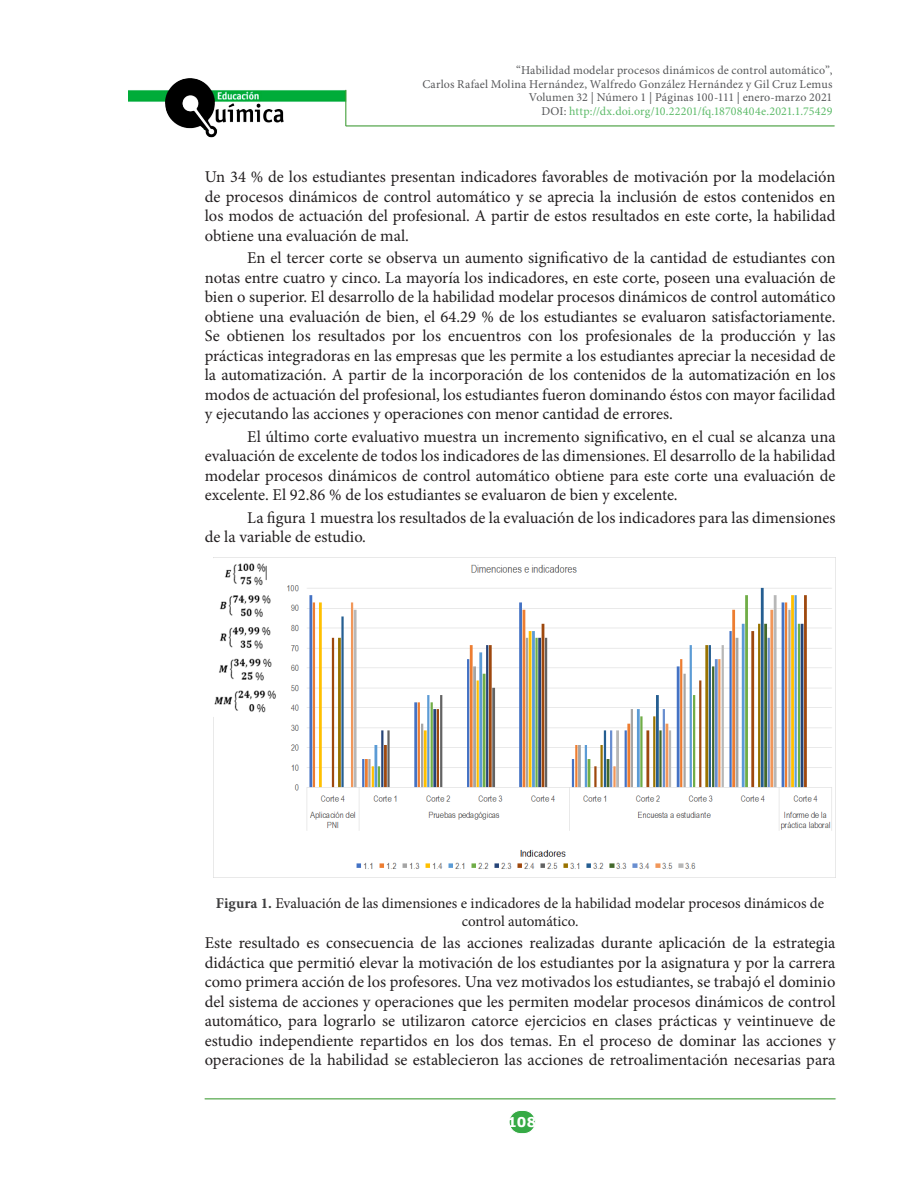
<style>
.page{position:relative;width:918px;height:1188px;background:#fff}
.page>*{position:absolute;margin:0;border:0;box-sizing:border-box;transform-origin:0 0}
.P-San{font:16.5px/19.5px "Minion Pro";color:#231f20;text-align:justify}
.P-SinSan{font:16.5px/19.5px "Minion Pro";color:#231f20;text-align:justify}
.PieImg{font:15px/18px "Minion Pro";color:#231f20;text-align:center}
.t1{font:700 13.5px "Verdana";color:#fff}
.t2{font:12px/13.5px "Minion Pro";letter-spacing:.01em;color:#57585a;text-align:right}
.s1{color:#5ebb6a}
.s2{font-weight:700;color:#3e3e3f}
</style>
<div class="page">
<img style="left:128px;top:78px;width:217px;height:59px">
<hr style="left:345px;top:125px;width:491px;height:2px;background:#8ac084">
<hr style="left:346px;top:126px;width:489px;height:1px;background:#3fa535">
<hr style="left:345px;top:89px;width:2px;height:38px;background:#231f20;opacity:.44">
<hr style="left:346px;top:90px;width:1px;height:36px;background:#3fa535">
<div style="left:509px;top:1110px;width:26px;height:24px;background:#36aa45;border-radius:12px"></div>
<div style="left:509px;top:1110px;width:27px;height:24px;border:1px solid #fff;border-radius:12px"></div>
<hr style="left:204px;top:1098px;width:632px;height:2px;background:#7cbb75">
<hr style="left:205px;top:1099px;width:631px;height:1px;background:#3fa535">
<img style="left:213px;top:557px;width:623px;height:321px">
<p class="t2" style="left:422px;top:63px;width:412px">“Habilidad modelar procesos dinámicos de control automático”,<br>Carlos Rafael Molina Hernández, Walfredo González Hernández y Gil Cruz Lemus Volumen 32 | Número 1 | Páginas 100-111 | enero-marzo 2021<br>DOI: <span class="s1">http://dx.doi.org/10.22201/fq.18708404e.2021.1.75429</span></p>
<p class="P-San" style="left:205px;top:167px;width:632px">Un 34 % de los estudiantes presentan indicadores favorables de motivación por la modelación de procesos dinámicos de control automático y se aprecia la inclusión de estos contenidos en los modos de actuación del profesional. A partir de estos resultados en este corte, la habilidad obtiene una evaluación de mal.</p>
<p class="P-San" style="left:205px;top:248px;width:632px;text-indent:43px">En el tercer corte se observa un aumento significativo de la cantidad de estudiantes con notas entre cuatro y cinco. La mayoría los indicadores, en este corte, poseen una evaluación de bien o superior. El desarrollo de la habilidad modelar procesos dinámicos de control automático obtiene una evaluación de bien, el 64.29 % de los estudiantes se evaluaron satisfactoriamente.<br>Se obtienen los resultados por los encuentros con los profesionales de la producción y las prácticas integradoras en las empresas que les permite a los estudiantes apreciar la necesidad de la automatización. A partir de la incorporación de los contenidos de la automatización en los modos de actuación del profesional, los estudiantes fueron dominando éstos con mayor facilidad y ejecutando las acciones y operaciones con menor cantidad de errores.</p>
<p class="P-San" style="left:205px;top:427px;width:632px;text-indent:43px">El último corte evaluativo muestra un incremento significativo, en el cual se alcanza una evaluación de excelente de todos los indicadores de las dimensiones. El desarrollo de la habilidad modelar procesos dinámicos de control automático obtiene para este corte una evaluación de excelente. El 92.86 % de los estudiantes se evaluaron de bien y excelente.</p>
<p class="P-San" style="left:205px;top:508px;width:632px;text-indent:43px">La figura 1 muestra los resultados de la evaluación de los indicadores para las dimensiones de la variable de estudio.</p>
<p class="PieImg" style="left:216px;top:894px;width:610px"><span class="s2">Figura 1.</span> Evaluación de las dimensiones e indicadores de la habilidad modelar procesos dinámicos de control automático.</p>
<p class="P-SinSan" style="left:205px;top:933px;width:632px">Este resultado es consecuencia de las acciones realizadas durante aplicación de la estrategia didáctica que permitió elevar la motivación de los estudiantes por la asignatura y por la carrera como primera acción de los profesores. Una vez motivados los estudiantes, se trabajó el dominio del sistema de acciones y operaciones que les permiten modelar procesos dinámicos de control automático, para lograrlo se utilizaron catorce ejercicios en clases prácticas y veintinueve de estudio independiente repartidos en los dos temas. En el proceso de dominar las acciones y operaciones de la habilidad se establecieron las acciones de retroalimentación necesarias para</p>
<p class="t1" style="left:508px;top:1113px;width:30px">108</p>
</div>
